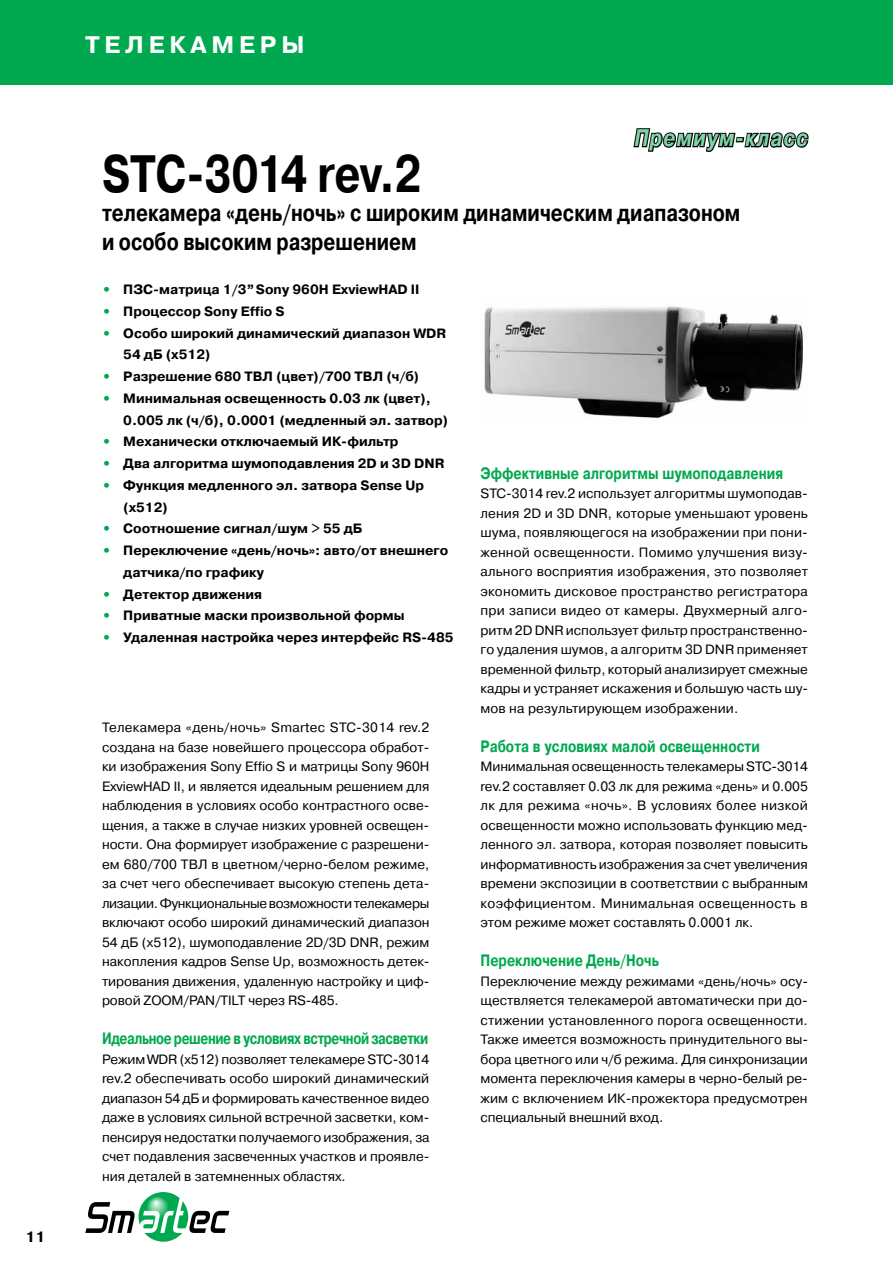
<style>
.page{position:relative;width:893px;height:1263px;background:#fff}
.page>*{position:absolute;margin:0;border:0;box-sizing:border-box;transform-origin:0 0}
.t1{font:700 52.5px "Pragmatica C";letter-spacing:-.015em;color:#000;scale:.8 1}
.t2{font:700 24px/28.8px "Pragmatica C";color:#000;scale:.8 1}
.t3{font:italic 700 24px "Pragmatica C";letter-spacing:.07em;color:#80d4a7;scale:.8 1}
.t4{font:700 24px "Pragmatica C";letter-spacing:.2em;color:#fff}
.t5{font:700 16.5px "Pragmatica C";color:#00a94f;scale:.8 1}
.t6{font:700 16.5px "Pragmatica C";letter-spacing:-.03em;color:#00a94f;scale:.77 1}
.t7{font:700 15px "Pragmatica C";color:#000}
.t8{font:13.5px/19.5px "Pragmatica C";color:#000;text-align:justify}
.t9{font:700 13.5px/21.8px "Pragmatica C";color:#000}
.s1{color:#00a94f}
</style>
<div class="page">
<div style="left:0;top:0;width:893px;height:85px;background:#00a94f"></div>
<svg style="left:85px;top:1192px;width:144px;height:50px"></svg>
<img style="left:484px;top:306px;width:319px;height:112px">
<svg style="left:633px;top:128px;width:176px;height:24px"></svg>
<p class="t7" style="left:26px;top:1228px;width:21px">11</p>
<h2 class="t4" style="left:85px;top:31px;width:221px">ТЕЛЕКАМЕРЫ</h2>
<h2 class="t3" style="left:634px;top:125px;width:218px">Премиум-класс</h2>
<h1 class="t1" style="left:102px;top:145px;width:401px">STC-3014 rev. 2</h1>
<h2 class="t2" style="left:102px;top:198px;width:799px">телекамера «день/ночь» с широким динамическим диапазоном и особо высоким разрешением</h2>
<p class="t9" style="left:102px;top:279px;width:319px"><span class="s1">•</span> ПЗС-матрица 1/3’’ Sony 960H ExviewHAD II</p>
<p class="t9" style="left:102px;top:300px;width:184px"><span class="s1">•</span> Процессор Sony Effio S</p>
<p class="t9" style="left:123px;top:322px;width:324px;text-indent:-21px"><span class="s1">•</span> Особо широкий динамический диапазон WDR<br>54 дБ (х512)</p>
<p class="t9" style="left:102px;top:366px;width:319px"><span class="s1">•</span> Разрешение 680 ТВЛ (цвет)/700 ТВЛ (ч/б)</p>
<p class="t9" style="left:102px;top:387px;width:331px"><span class="s1">•</span> Минимальная освещенность 0. 03 лк (цвет),</p>
<p class="t9" style="left:123px;top:409px;width:326px">0. 005 лк (ч/б), 0. 0001 (медленный эл. затвор)</p>
<p class="t9" style="left:102px;top:431px;width:298px"><span class="s1">•</span> Механически отключаемый ИК-фильтр</p>
<p class="t9" style="left:102px;top:453px;width:344px"><span class="s1">•</span> Два алгоритма шумоподавления 2D и 3D DNR</p>
<p class="t9" style="left:123px;top:474px;width:302px;text-indent:-21px"><span class="s1">•</span> Функция медленного эл. затвора Sense Up (х512)</p>
<p class="t9" style="left:102px;top:518px;width:262px"><span class="s1">•</span> Соотношение сигнал/шум &gt; 55 дБ</p>
<p class="t9" style="left:123px;top:540px;width:326px;text-indent:-21px"><span class="s1">•</span> Переключение «день/ночь»: авто/от внешнего датчика/по графику</p>
<p class="t9" style="left:102px;top:583px;width:162px"><span class="s1">•</span> Детектор движения</p>
<p class="t9" style="left:102px;top:605px;width:304px"><span class="s1">•</span> Приватные маски произвольной формы</p>
<p class="t9" style="left:102px;top:627px;width:353px"><span class="s1">•</span> Удаленная настройка через интерфейс RS-485</p>
<p class="t5" style="left:480px;top:464px;width:380px">Эффективные алгоритмы шумоподавления</p>
<p class="t8" style="left:480px;top:484px;width:329px">STC-3014 rev. 2 использует алгоритмы шумоподав&shy;ления 2D и 3D DNR, которые уменьшают уровень шума, появляющегося на изображении при пони&shy;женной освещенности. Помимо улучшения визу&shy;ального восприятия изображения, это позволяет экономить дисковое пространство регистратора при записи видео от камеры. Двухмерный алго&shy;ритм 2D DNR использует фильтр пространственно&shy;го удаления шумов, а алгоритм 3D DNR применяет временной фильтр, который анализирует смежные кадры и устраняет искажения и большую часть шу&shy;мов на результирующем изображении.</p>
<p class="t5" style="left:480px;top:737px;width:351px">Работа в условиях малой освещенности</p>
<p class="t8" style="left:480px;top:757px;width:329px">Минимальная освещенность телекамеры STC-3014 rev. 2 составляет 0. 03 лк для режима «день» и 0. 005 лк для режима «ночь». В условиях более низкой освещенности можно использовать функцию мед&shy;ленного эл. затвора, которая позволяет повысить информативность изображения за счет увеличения времени экспозиции в соответствии с выбранным коэффициентом. Минимальная освещенность в этом режиме может составлять 0. 0001 лк.</p>
<p class="t5" style="left:480px;top:951px;width:225px">Переключение День/Ночь</p>
<p class="t8" style="left:480px;top:971px;width:329px;text-align:left">Переключение между режимами «день/ночь» осу&shy;ществляется телекамерой автоматически при до&shy;стижении установленного порога освещенности.<br>Также имеется возможность принудительного вы&shy;бора цветного или ч/б режима. Для синхронизации момента переключения камеры в черно-белый ре&shy;жим с включением ИК-прожектора предусмотрен специальный внешний вход.</p>
<p class="t8" style="left:102px;top:718px;width:329px">Телекамера «день/ночь» Smartec STC-3014 rev. 2 создана на базе новейшего процессора обработ&shy;ки изображения Sony Effio S и матрицы Sony 960H ExviewHAD II, и является идеальным решением для наблюдения в условиях особо контрастного осве&shy;щения, а также в случае низких уровней освещен&shy;ности. Она формирует изображение с разрешени&shy;ем 680/700 ТВЛ в цветном/черно-белом режиме, за счет чего обеспечивает высокую степень дета&shy;лизации. Функциональные возможности телекамеры включают особо широкий динамический диапазон 54 дБ (х512), шумоподавление 2D/3D DNR, режим накопления кадров Sense Up, возможность детек&shy;тирования движения, удаленную настройку и циф&shy;ровой ZOOM/PAN/TILT через RS-485.</p>
<p class="t6" style="left:102px;top:1029px;width:425px">Идеальное решение в условиях встречной засветки</p>
<p class="t8" style="left:102px;top:1049px;width:329px">Режим WDR (х512) позволяет телекамере STC-3014 rev. 2 обеспечивать особо широкий динамический диапазон 54 дБ и формировать качественное видео даже в условиях сильной встречной засветки, ком&shy;пенсируя недостатки получаемого изображения, за счет подавления засвеченных участков и проявле&shy;ния деталей в затемненных областях.</p>
</div>
